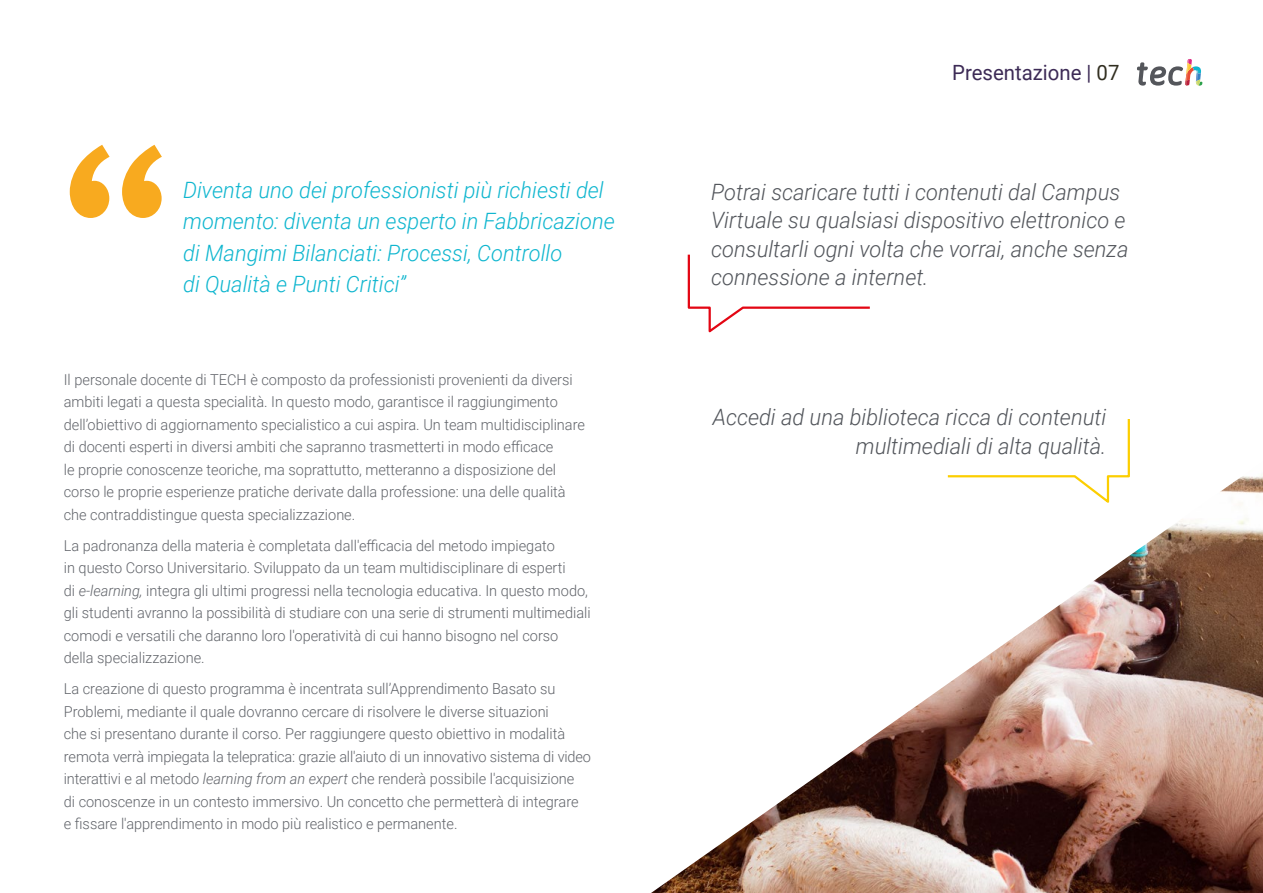
<style>
.page{position:relative;width:1263px;height:893px;background:#fff}
.page>*{position:absolute;margin:0;border:0;box-sizing:border-box;transform-origin:0 0}
.t1{font:italic 300 22.5px/28.5px "Roboto";color:#52555b;text-align:right}
.t2{font:italic 300 22.5px/31.5px "Roboto";color:#0fb6cf}
.t3{font:21px "Roboto";color:#3d2b56}
.t4{font:300 15px/22.5px "Roboto";color:#61646a}
.s1{font-style:italic}
.s2{color:#312e20}
</style>
<div class="page">
<svg style="left:70px;top:145px;width:92px;height:73px"></svg>
<svg style="left:1137px;top:59px;width:65px;height:27px"></svg>
<svg style="left:1127px;top:419px;width:3px;height:42px"></svg>
<svg style="left:687px;top:254px;width:183px;height:79px"></svg>
<img style="left:651px;top:461px;width:612px;height:432px">
<h1 class="t2" style="left:183px;top:173px;width:433px">Diventa uno dei professionisti più richiesti del momento: diventa un esperto in Fabbricazione di Mangimi Bilanciati: Processi, Controllo<br>di Qualità e Punti Critici”</h1>
<p class="t4" style="left:64px;top:367px;width:523px">Il personale docente di TECH è composto da professionisti provenienti da diversi ambiti legati a questa specialità. In questo modo, garantisce il raggiungimento dell’obiettivo di aggiornamento specialistico a cui aspira. Un team multidisciplinare di docenti esperti in diversi ambiti che sapranno trasmetterti in modo efficace<br>le proprie conoscenze teoriche, ma soprattutto, metteranno a disposizione del corso le proprie esperienze pratiche derivate dalla professione: una delle qualità che contraddistingue questa specializzazione.</p>
<p class="t4" style="left:64px;top:533px;width:528px">La padronanza della materia è completata dall'efficacia del metodo impiegato<br>in questo Corso Universitario. Sviluppato da un team multidisciplinare di esperti<br>di <span class="s1">e-learning,</span> integra gli ultimi progressi nella tecnologia educativa. In questo modo, gli studenti avranno la possibilità di studiare con una serie di strumenti multimediali comodi e versatili che daranno loro l'operatività di cui hanno bisogno nel corso della specializzazione.</p>
<p class="t4" style="left:64px;top:677px;width:529px">La creazione di questo programma è incentrata sull’Apprendimento Basato su Problemi, mediante il quale dovranno cercare di risolvere le diverse situazioni<br>che si presentano durante il corso. Per raggiungere questo obiettivo in modalità remota verrà impiegata la telepratica: grazie all'aiuto di un innovativo sistema di video interattivi e al metodo <span class="s1">learning from an expert</span> che renderà possibile l'acquisizione<br>di conoscenze in un contesto immersivo. Un concetto che permetterà di integrare<br>e fissare l'apprendimento in modo più realistico e permanente.</p>
<h2 class="t3" style="left:952px;top:57px;width:169px">Presentazione | <span class="s2">07</span></h2>
<h1 class="t1" style="left:711px;top:177px;width:419px;text-align:left">Potrai scaricare tutti i contenuti dal Campus Virtuale su qualsiasi dispositivo elettronico e consultarli ogni volta che vorrai, anche senza connessione a internet.</h1>
<h1 class="t1" style="left:713px;top:402px;width:395px">Accedi ad una biblioteca ricca di contenuti multimediali di alta qualità.</h1>
</div>
